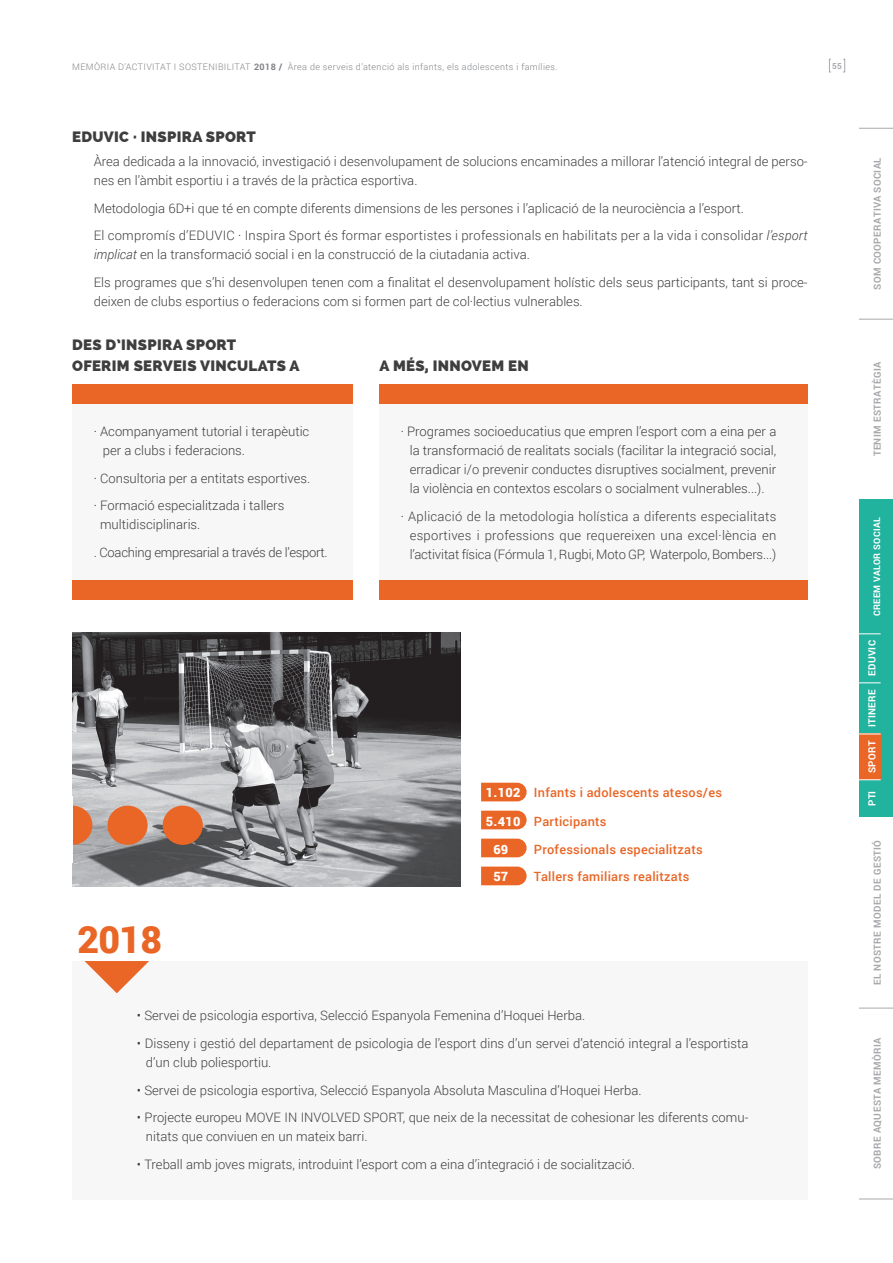
<style>
.page{position:relative;width:893px;height:1263px;background:#fff}
.page>*{position:absolute;margin:0;border:0;box-sizing:border-box;transform-origin:0 0}
.t1{font:900 37.5px "Roboto";color:#e96626}
.t2{font:800 15px/20.7px "Raleway";letter-spacing:.02em;color:#3e3e3f}
.t3{font:300 13.05px/19px "Roboto";color:#3e3e3f}
.t4{font:300 13.05px/27.6px "Roboto";letter-spacing:-.02em;color:#3e3e3f}
.t5{font:500 12.75px "Roboto";letter-spacing:.02em;color:#e96626}
.t6{font:900 12.75px "Roboto";color:#fff}
.t7{font:700 9.75px "Roboto";letter-spacing:.04em;color:#a8a9ad}
.t8{font:700 9.75px "Roboto";letter-spacing:.04em;color:#fff}
.t9{font:300 9px "Roboto";letter-spacing:.04em;color:#808285}
.t10{font:700 9px "Roboto";letter-spacing:.04em;color:#fff}
.t11{font:700 8.25px "Roboto";color:#a8a9ad}
.s1{font-weight:700}
.s2{font-style:italic}
.s3{font-weight:900;color:#fff}
</style>
<div class="page">
<div style="left:859px;top:499px;width:34px;height:318px;background:#22b39f"></div>
<svg style="left:829px;top:59px;width:2px;height:13px"></svg>
<svg style="left:843px;top:59px;width:2px;height:13px"></svg>
<hr style="left:859px;top:1199px;width:34px;height:1px;background:#a8a9ad">
<hr style="left:859px;top:1008px;width:34px;height:1px;background:#a8a9ad">
<hr style="left:859px;top:128px;width:34px;height:1px;background:#a8a9ad">
<hr style="left:859px;top:319px;width:34px;height:1px;background:#a8a9ad">
<div style="left:859px;top:734px;width:22px;height:46px;background:#e96626"></div>
<svg style="left:859px;top:634px;width:22px;height:1px"></svg>
<svg style="left:859px;top:683px;width:22px;height:1px"></svg>
<svg style="left:859px;top:734px;width:22px;height:1px"></svg>
<svg style="left:859px;top:779px;width:22px;height:1px"></svg>
<svg style="left:481px;top:866px;width:46px;height:19px"></svg>
<svg style="left:481px;top:839px;width:46px;height:18px"></svg>
<svg style="left:481px;top:811px;width:46px;height:18px"></svg>
<svg style="left:481px;top:783px;width:46px;height:18px"></svg>
<div style="left:72px;top:961px;width:736px;height:238px;background:#f7f7f8"></div>
<svg style="left:85px;top:961px;width:64px;height:32px"></svg>
<div style="left:379px;top:384px;width:429px;height:210px;background:#f7f7f8"></div>
<div style="left:379px;top:384px;width:429px;height:20px;background:#e96626"></div>
<div style="left:72px;top:384px;width:281px;height:210px;background:#f7f7f8"></div>
<div style="left:72px;top:384px;width:281px;height:20px;background:#e96626"></div>
<div style="left:72px;top:580px;width:281px;height:20px;background:#e96626"></div>
<div style="left:380px;top:580px;width:428px;height:20px;background:#e96626"></div>
<img style="left:72px;top:632px;width:388px;height:255px">
<div style="left:163px;top:806px;width:40px;height:39px;background:#e96626;border-radius:50%"></div>
<div style="left:107px;top:806px;width:41px;height:39px;background:#e96626;border-radius:50%"></div>
<div style="left:52px;top:806px;width:40px;height:39px;background:#e96626;border-radius:50%"></div>
<div style="left:49px;top:796px;width:23px;height:66px;background:#fff"></div>
<p class="t9" style="left:72px;top:60px;width:487px">MEMÒRIA D’ACTIVITAT I SOSTENIBILITAT <span class="s1">2018 /</span> Àrea de serveis d’atenció als infants, els adolescents i famílies.</p>
<p class="t2" style="left:72px;top:126px;width:185px">EDUVIC · INSPIRA SPORT</p>
<p class="t3" style="left:94px;top:151px;width:715px">Àrea dedicada a la innovació, investigació i desenvolupament de solucions encaminades a millorar l’atenció integral de perso&shy;nes en l’àmbit esportiu i a través de la pràctica esportiva.</p>
<p class="t3" style="left:94px;top:194px;width:715px;line-height:27.6px">Metodologia 6D+i que té en compte diferents dimensions de les persones i l’aplicació de la neurociència a l’esport.<br>El compromís d’EDUVIC · Inspira Sport és formar esportistes i professionals en habilitats per a la vida i consolidar <span class="s2">l’esport</span></p>
<p class="t3" style="left:94px;top:240px;width:715px;line-height:27.6px"><span class="s2">implicat</span> en la transformació social i en la construcció de la ciutadania activa.<br>Els programes que s’hi desenvolupen tenen com a finalitat el desenvolupament holístic dels seus participants, tant si proce-</p>
<p class="t3" style="left:94px;top:291px;width:491px">deixen de clubs esportius o federacions com si formen part de col·lectius vulnerables.</p>
<p class="t2" style="left:72px;top:335px;width:229px">DES D’INSPIRA SPORT<br>OFERIM SERVEIS VINCULATS A</p>
<p class="t2" style="left:379px;top:356px;width:151px">A MÉS, INNOVEM EN</p>
<p class="t3" style="left:103px;top:421px;width:208px;text-indent:-9px">· Acompanyament tutorial i terapèutic per a clubs i federacions.</p>
<p class="t3" style="left:94px;top:464px;width:218px;line-height:27.6px">· Consultoria per a entitats esportives. · Formació especialitzada i tallers</p>
<p class="t4" style="left:94px;top:510px;width:236px;text-indent:6px">multidisciplinaris.<br>. Coaching empresarial a través de l’esport.</p>
<p class="t3" style="left:410px;top:421px;width:368px;text-align:justify;text-indent:-9px">· Programes socioeducatius que empren l’esport com a eina per a la transformació de realitats socials (facilitar la integració social, erradicar i/o prevenir conductes disruptives socialment, prevenir la violència en contextos escolars o socialment vulnerables...).</p>
<p class="t3" style="left:410px;top:506px;width:368px;text-align:justify;text-indent:-9px">· Aplicació de la metodologia holística a diferents especialitats esportives i professions que requereixen una excel·lència en l’activitat física (Fórmula 1, Rugbi, Moto GP, Waterpolo, Bombers...)</p>
<p class="t11" style="left:832px;top:60px;width:11px">55</p>
<h1 class="t1" style="left:78px;top:913px;width:86px">2018</h1>
<p class="t5" style="left:486px;top:784px;width:238px"><span class="s3">1.102</span> Infants i adolescents atesos/es</p>
<p class="t5" style="left:486px;top:812px;width:122px"><span class="s3">5.410</span> Participants</p>
<p class="t6" style="left:493px;top:840px;width:17px">69</p>
<p class="t5" style="left:534px;top:841px;width:170px">Professionals especialitzats</p>
<p class="t6" style="left:493px;top:867px;width:17px">57</p>
<p class="t5" style="left:534px;top:868px;width:157px">Tallers familiars realitzats</p>
<p class="t3" style="left:137px;top:1006px;width:450px">• Servei de psicologia esportiva, Selecció Espanyola Femenina d’Hoquei Herba.</p>
<p class="t3" style="left:146px;top:1033px;width:604px;text-indent:-9px">• Disseny i gestió del departament de psicologia de l’esport dins d’un servei d’atenció integral a l’esportista d’un club poliesportiu.</p>
<p class="t3" style="left:137px;top:1080px;width:506px">• Servei de psicologia esportiva, Selecció Espanyola Absoluta Masculina d’Hoquei Herba.</p>
<p class="t3" style="left:146px;top:1107px;width:604px;text-indent:-9px">• Projecte europeu MOVE IN INVOLVED SPORT, que neix de la necessitat de cohesionar les diferents comu&shy;nitats que conviuen en un mateix barri.</p>
<p class="t3" style="left:137px;top:1154px;width:500px">• Treball amb joves migrats, introduint l’esport com a eina d’integració i de socialització.</p>
<p class="t7" style="left:871px;top:290px;width:134px;rotate:-90deg">SOM COOPERATIVA SOCIAL</p>
<p class="t7" style="left:871px;top:456px;width:96px;rotate:-90deg">TENIM ESTRATÈGIA</p>
<p class="t10" style="left:871px;top:616px;width:100px;rotate:-90deg">CREEM VALOR SOCIAL</p>
<p class="t8" style="left:865px;top:676px;width:37px;rotate:-90deg">EDUVIC</p>
<p class="t8" style="left:865px;top:727px;width:40px;rotate:-90deg">ITINERE</p>
<p class="t8" style="left:865px;top:773px;width:34px;rotate:-90deg">SPORT</p>
<p class="t8" style="left:865px;top:806px;width:17px;rotate:-90deg">PTI</p>
<p class="t7" style="left:871px;top:985px;width:147px;rotate:-90deg">EL NOSTRE MODEL DE GESTIÓ</p>
<p class="t7" style="left:871px;top:1169px;width:133px;rotate:-90deg">SOBRE AQUESTA MEMÒRIA</p>
</div>
